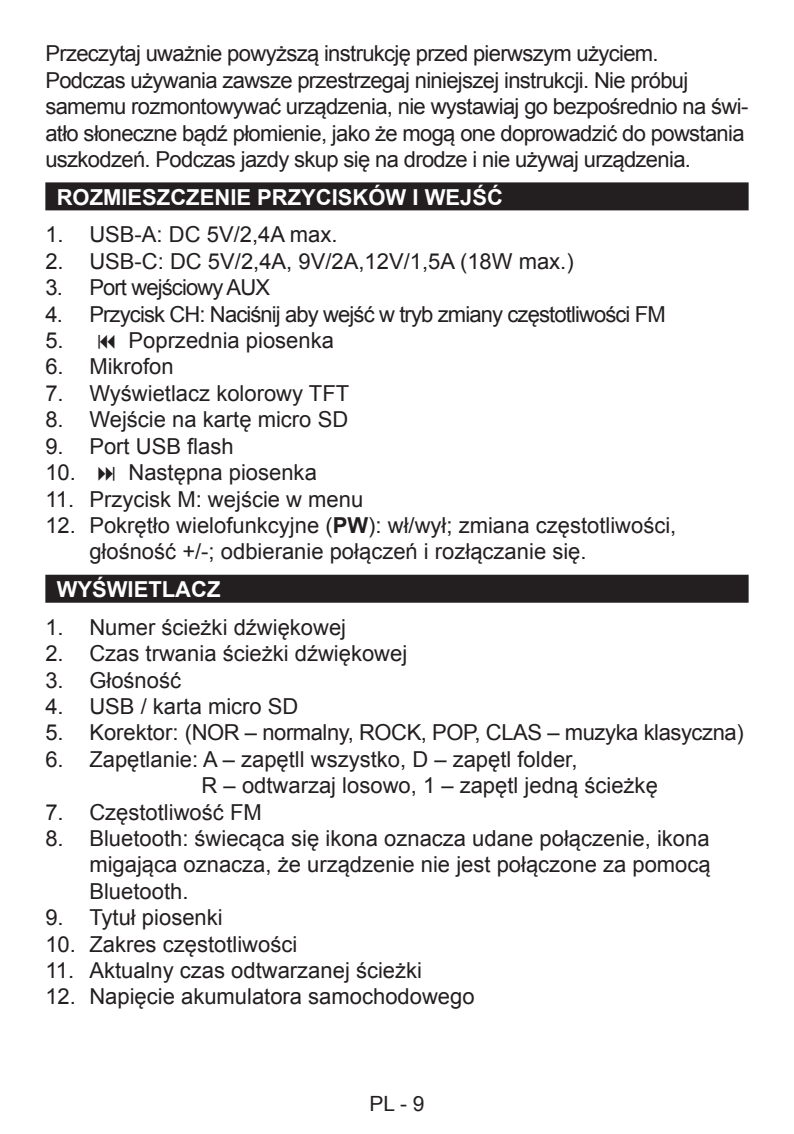
<style>
.page{position:relative;width:794px;height:1134px;background:#fff}
.page>*{position:absolute;margin:0;border:0;box-sizing:border-box;transform-origin:0 0}
._3_Text{font:22px/26.4px "Arial";color:#231f20}
._3_Text-2{font:22px/26.4px "Arial";letter-spacing:-.03em;color:#231f20}
._3_Text-3{font:22px "Arial";letter-spacing:-.04em;color:#231f20}
._3_Text-4{font:22px "Arial";letter-spacing:-.02em;color:#231f20}
.TOC_Title_BLACK{font:700 22px "Arial";color:#fff}
.t1{font:20.8px "Arial";color:#231f20}
.s1{font-weight:700}
</style>
<div class="page">
<div style="left:45px;top:182px;width:703px;height:28px;background:#231f20"></div>
<div style="left:45px;top:575px;width:703px;height:28px;background:#231f20"></div>
<p class="_3_Text-2" style="left:45px;top:41px;width:615px">Przeczytaj uważnie powyższą instrukcję przed pierwszym użyciem.</p>
<p class="_3_Text-2" style="left:45px;top:67px;width:704px">Podczas używania zawsze przestrzegaj niniejszej instrukcji. Nie próbuj samemu rozmontowywać urządzenia, nie wystawiaj go bezpośrednio na świ&shy;atło słoneczne bądź płomienie, jako że mogą one doprowadzić do powstania uszkodzeń. Podczas jazdy skup się na drodze i nie używaj urządzenia.</p>
<p class="TOC_Title_BLACK" style="left:57px;top:182px;width:448px">ROZMIESZCZENIE PRZYCISKÓW I WEJŚĆ</p>
<p class="_3_Text" style="left:45px;top:222px;width:294px">1. USB-A: DC 5V/2,4A max.</p>
<p class="_3_Text" style="left:45px;top:248px;width:530px">2. USB-C: DC 5V/2,4A, 9V/2A,12V/1,5A (18W max.)</p>
<p class="_3_Text-3" style="left:45px;top:273px;width:226px">3. Port wejściowy AUX</p>
<p class="_3_Text-3" style="left:45px;top:300px;width:622px">4. Przycisk CH: Naciśnij aby wejść w tryb zmiany częstotliwości FM</p>
<p class="_3_Text" style="left:45px;top:327px;width:20px">5.</p>
<p class="_3_Text" style="left:128px;top:327px;width:207px">Poprzednia piosenka</p>
<p class="_3_Text" style="left:45px;top:354px;width:130px">6. Mikrofon</p>
<p class="_3_Text" style="left:45px;top:380px;width:305px">7. Wyświetlacz kolorowy TFT</p>
<p class="_3_Text" style="left:45px;top:407px;width:304px">8. Wejście na kartę micro SD</p>
<p class="_3_Text" style="left:45px;top:433px;width:190px">9. Port USB flash</p>
<p class="_3_Text" style="left:45px;top:459px;width:273px">10. Następna piosenka</p>
<p class="_3_Text" style="left:45px;top:486px;width:319px">11. Przycisk M: wejście w menu</p>
<p class="_3_Text" style="left:89px;top:512px;width:588px;text-indent:-44px">12. Pokrętło wielofunkcyjne (<span class="s1">PW</span>): wł/wył; zmiana częstotliwości, głośność +/-; odbieranie połączeń i rozłączanie się.</p>
<p class="TOC_Title_BLACK" style="left:57px;top:575px;width:165px">WYŚWIETLACZ</p>
<p class="_3_Text" style="left:45px;top:614px;width:302px">1. Numer ścieżki dźwiękowej</p>
<p class="_3_Text" style="left:45px;top:640px;width:363px">2. Czas trwania ścieżki dźwiękowej</p>
<p class="_3_Text" style="left:45px;top:667px;width:137px">3. Głośność</p>
<p class="_3_Text" style="left:45px;top:693px;width:255px">4. USB / karta micro SD</p>
<p class="_3_Text-4" style="left:45px;top:718px;width:700px">5. Korektor: (NOR – normalny, ROCK, POP, CLAS – muzyka klasyczna)</p>
<p class="_3_Text" style="left:202px;top:746px;width:458px;text-indent:-156px">6. Zapętlanie: A – zapętll wszystko, D – zapętl folder,<br>R – odtwarzaj losowo, 1 – zapętl jedną ścieżkę</p>
<p class="_3_Text" style="left:45px;top:799px;width:218px">7. Częstotliwość FM</p>
<p class="_3_Text" style="left:89px;top:825px;width:623px;text-align:justify;text-indent:-44px">8. Bluetooth: świecąca się ikona oznacza udane połączenie, ikona migająca oznacza, że urządzenie nie jest połączone za pomocą Bluetooth.</p>
<p class="_3_Text" style="left:45px;top:904px;width:179px">9. Tytuł piosenki</p>
<p class="_3_Text" style="left:45px;top:931px;width:253px">10. Zakres częstotliwości</p>
<p class="_3_Text" style="left:45px;top:957px;width:378px">11. Aktualny czas odtwarzanej ścieżki</p>
<p class="_3_Text" style="left:45px;top:984px;width:431px">12. Napięcie akumulatora samochodowego</p>
<p class="t1" style="left:369px;top:1090px;width:57px">PL - 9</p>
</div>
